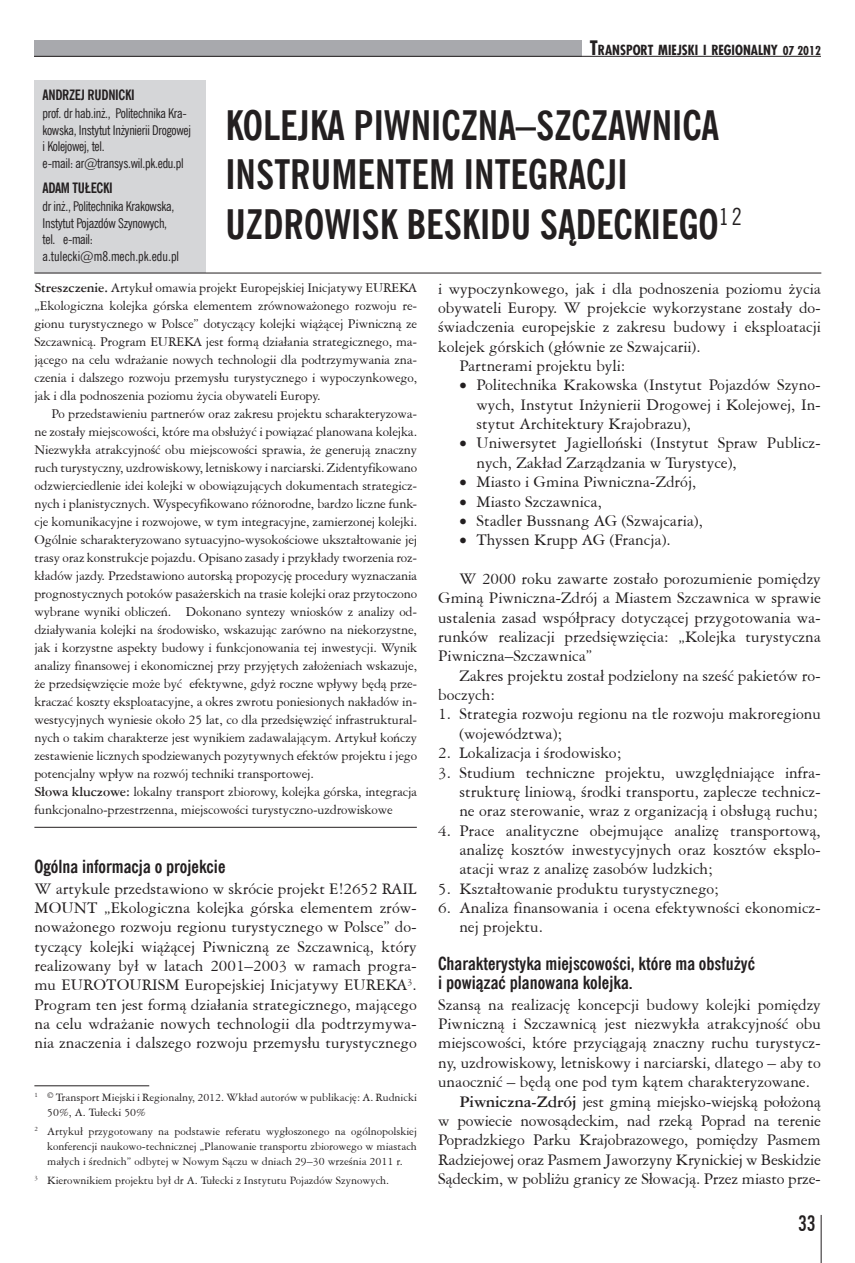
<style>
.page{position:relative;width:855px;height:1263px;background:#fff}
.page>*{position:absolute;margin:0;border:0;box-sizing:border-box;transform-origin:0 0}
.t1{font:700 40.5px/49.5px "News Goth Cn EU";color:#231f20}
.t2{font:21px "Fujiyama";color:#231f20}
.t3{font:700 18px/19.4px "News Goth Cn EU";color:#231f20}
.t4{font:17.25px/19.4px "American Garamond L2";color:#231f20;text-align:justify}
.t5{font:14.25px/18px "American Garamond L2";letter-spacing:-.01em;color:#231f20;text-align:justify}
.t6{font:700 14.25px "News Goth Cn EU";letter-spacing:-.02em;color:#231f20}
.t7{font:700 13.65px "Fujiyama";color:#231f20}
.t8{font:13.5px/16.5px "News Goth Cn EU";letter-spacing:-.02em;color:#231f20}
.t9{font:12px/15px "American Garamond L2";color:#231f20}
.s1{font-size:19.5px}
.s2{font-size:12px}
.s3{font-weight:700}
</style>
<div class="page">
<div style="left:34px;top:40px;width:547px;height:16px;background:#a8a9ad"></div>
<hr style="left:34px;top:56px;width:787px;height:1px;background:#231f20">
<hr style="left:821px;top:1215px;width:1px;height:48px;background:#231f20">
<div style="left:34px;top:81px;width:172px;height:192px;background:#d5d6d8"></div>
<hr style="left:34px;top:273px;width:787px;height:1px;background:#231f20">
<hr style="left:34px;top:827px;width:383px;height:1px;background:#231f20">
<hr style="left:34px;top:1085px;width:115px;height:1px;background:#231f20">
<p class="t7" style="left:590px;top:41px;width:233px"><span class="s1">T</span>RANSPORT MIEJSKI I REGIONALNY <span class="s2">07 2012</span></p>
<p class="t6" style="left:43px;top:86px;width:14px">ANDRZ</p>
<p class="t6" style="left:75px;top:86px;width:61px">EJ RUDNICKI</p>
<p class="t8" style="left:43px;top:106px;width:150px">prof. dr hab.inż., Politechnika Kra&shy;kowska, Instytut Inżynierii Drogowej i Kolejowej, tel.<br>e-mail: ar@transys.wil.pk.edu.pl</p>
<p class="t6" style="left:43px;top:179px;width:72px">ADAM TUŁECKI</p>
<p class="t8" style="left:43px;top:199px;width:138px">dr inż., Politechnika Krakowska,<br>Instytut Pojazdów Szynowych, tel. e-mail: a.tulecki@m8.mech.pk.edu.pl</p>
<h1 class="t1" style="left:225px;top:101px;width:236px">KOLEJKA PIWN ICZNA</h1>
<h1 class="t1" style="left:516px;top:101px;width:59px">–SZCZAWN</h1>
<h1 class="t1" style="left:672px;top:101px;width:29px">ICA</h1>
<h1 class="t1" style="left:225px;top:151px;width:29px">INSTR</h1>
<h1 class="t1" style="left:225px;top:151px;width:518px;text-indent:85px">UMENTEM INTEGRACJI<br>UZDROWISK BESKIDU SĄDECKIEGO<sup>1</sup> <sup>2</sup></h1>
<p class="t5" style="left:34px;top:279px;width:384px"><span class="s3">Streszczenie.</span> Artykuł omawia projekt Europejskiej Inicjatywy EUREKA „Ekologiczna kolejka górska elementem zrównoważonego rozwoju re&shy;gionu turystycznego w Polsce” dotyczący kolejki wiążącej Piwniczną ze Szczawnicą. Program EUREKA jest formą działania strategicznego, ma&shy;jącego na celu wdrażanie nowych technologii dla podtrzymywania zna&shy;czenia i dalszego rozwoju przemysłu turystycznego i wypoczynkowego, jak i dla podnoszenia poziomu życia obywateli Europy.</p>
<p class="t5" style="left:34px;top:405px;width:384px;text-align:left;text-indent:17px">Po przedstawieniu partnerów oraz zakresu projektu scharakteryzowa&shy;ne zostały miejscowości, które ma obsłużyć i powiązać planowana kolejka.<br>Niezwykła atrakcyjność obu miejscowości sprawia, że generują znaczny ruch turystyczny, uzdrowiskowy, letniskowy i narciarski. Zidentyfikowano odzwierciedlenie idei kolejki w obowiązujących dokumentach strategicz&shy;nych i planistycznych. Wyspecyfikowano różnorodne, bardzo liczne funk&shy;cje komunikacyjne i rozwojowe, w tym integracyjne, zamierzonej kolejki.<br>Ogólnie scharakteryzowano sytuacyjno-wysokościowe ukształtowanie jej trasy oraz konstrukcje pojazdu. Opisano zasady i przykłady tworzenia roz&shy;kładów jazdy. Przedstawiono autorską propozycję procedury wyznaczania prognostycznych potoków pasażerskich na trasie kolejki oraz przytoczono wybrane wyniki obliczeń. Dokonano syntezy wniosków z analizy od&shy;działywania kolejki na środowisko, wskazując zarówno na niekorzystne, jak i korzystne aspekty budowy i funkcjonowania tej inwestycji. Wynik analizy finansowej i ekonomicznej przy przyjętych założeniach wskazuje, że przedsięwzięcie może być efektywne, gdyż roczne wpływy będą prze&shy;kraczać koszty eksploatacyjne, a okres zwrotu poniesionych nakładów in&shy;westycyjnych wyniesie około 25 lat, co dla przedsięwzięć infrastruktural&shy;nych o takim charakterze jest wynikiem zadawalającym. Artykuł kończy zestawienie licznych spodziewanych pozytywnych efektów projektu i jego potencjalny wpływ na rozwój techniki transportowej.<br><span class="s3">Słowa kluczowe:</span> lokalny transport zbiorowy, kolejka górska, integracja funkcjonalno-przestrzenna, miejscowości turystyczno-uzdrowiskowe</p>
<p class="t4" style="left:438px;top:278px;width:384px">i wypoczynkowego, jak i dla podnoszenia poziomu życia</p>
<p class="t4" style="left:438px;top:298px;width:384px">obywateli Europy. W projekcie wykorzystane zostały do-</p>
<p class="t4" style="left:438px;top:317px;width:384px">świadczenia europejskie z zakresu budowy i eksploatacji</p>
<p class="t4" style="left:438px;top:336px;width:264px">kolejek górskich (głównie ze Szwajcarii).</p>
<p class="t4" style="left:459px;top:356px;width:168px">Partnerami projektu byli:</p>
<p class="t4" style="left:476px;top:375px;width:346px;text-indent:-17px">• Politechnika Krakowska (Instytut Pojazdów Szyno&shy;wych, Instytut Inżynierii Drogowej i Kolejowej, In&shy;stytut Architektury Krajobrazu),</p>
<p class="t4" style="left:476px;top:433px;width:346px;text-indent:-17px">• Uniwersytet Jagielloński (Instytut Spraw Publicz&shy;nych, Zakład Zarządzania w Turystyce),</p>
<p class="t4" style="left:459px;top:472px;width:238px">• Miasto i Gmina Piwniczna-Zdrój,</p>
<p class="t4" style="left:459px;top:491px;width:144px">• Miasto Szczawnica,</p>
<p class="t4" style="left:459px;top:510px;width:245px">• Stadler Bussnang AG (Szwajcaria),</p>
<p class="t4" style="left:459px;top:530px;width:213px">• Thyssen Krupp AG (Francja).</p>
<p class="t4" style="left:438px;top:568px;width:384px;text-indent:21px">W 2000 roku zawarte zostało porozumienie pomiędzy Gminą Piwniczna-Zdrój a Miastem Szczawnica w sprawie ustalenia zasad współpracy dotyczącej przygotowania wa&shy;runków realizacji przedsięwzięcia: „Kolejka turystyczna Piwniczna–Szczawnica”</p>
<p class="t4" style="left:438px;top:665px;width:384px;text-indent:21px">Zakres projektu został podzielony na sześć pakietów ro&shy;boczych:</p>
<p class="t4" style="left:459px;top:704px;width:363px;text-indent:-21px">1. Strategia rozwoju regionu na tle rozwoju makroregionu (województwa);</p>
<p class="t4" style="left:438px;top:743px;width:185px">2. Lokalizacja i środowisko;</p>
<p class="t4" style="left:459px;top:762px;width:363px;text-indent:-21px">3. Studium techniczne projektu, uwzględniające infra&shy;strukturę liniową, środki transportu, zaplecze technicz&shy;ne oraz sterowanie, wraz z organizacją i obsługą ruchu;</p>
<p class="t4" style="left:459px;top:820px;width:363px;text-indent:-21px">4. Prace analityczne obejmujące analizę transportową, analizę kosztów inwestycyjnych oraz kosztów eksplo&shy;atacji wraz z analizę zasobów ludzkich;</p>
<p class="t4" style="left:438px;top:878px;width:282px">5. Kształtowanie produktu turystycznego;</p>
<p class="t4" style="left:459px;top:898px;width:363px;text-indent:-21px">6. Analiza finansowania i ocena efektywności ekonomicz&shy;nej projektu.</p>
<p class="t3" style="left:438px;top:954px;width:318px">CHARAKTERYSTYKA MIEJSCOWOŚCI, KTÓRE MA OBSŁUŻYĆ<br>I POWIĄZAĆ PLANOWANA KOLEJKA.</p>
<p class="t4" style="left:438px;top:994px;width:384px">Szansą na realizację koncepcji budowy kolejki pomiędzy</p>
<p class="t4" style="left:438px;top:1014px;width:384px">Piwniczną i Szczawnicą jest niezwykła atrakcyjność obu</p>
<p class="t4" style="left:438px;top:1033px;width:384px">miejscowości, które przyciągają znaczny ruchu turystycz-</p>
<p class="t4" style="left:438px;top:1052px;width:384px">ny, uzdrowiskowy, letniskowy i narciarski, dlatego – aby to</p>
<p class="t4" style="left:438px;top:1072px;width:373px">unaocznić – będą one pod tym kątem charakteryzowane.</p>
<p class="t4" style="left:459px;top:1091px;width:363px"><span class="s3">Piwniczna-Zdrój</span> jest gminą miejsko-wiejską położoną</p>
<p class="t4" style="left:438px;top:1110px;width:384px">w powiecie nowosądeckim, nad rzeką Poprad na terenie</p>
<p class="t4" style="left:438px;top:1130px;width:384px">Popradzkiego Parku Krajobrazowego, pomiędzy Pasmem</p>
<p class="t4" style="left:438px;top:1149px;width:384px">Radziejowej oraz Pasmem Jaworzyny Krynickiej w Beskidzie</p>
<p class="t4" style="left:438px;top:1168px;width:384px">Sądeckim, w pobliżu granicy ze Słowacją. Przez miasto prze-</p>
<p class="t3" style="left:34px;top:857px;width:197px">OGÓLNA INFORMACJA O PROJEKCIE<sup>1</sup></p>
<p class="t4" style="left:34px;top:878px;width:384px">W artykule przedstawiono w skrócie projekt E!2652 RAIL MOUNT „Ekologiczna kolejka górska elementem zrów&shy;noważonego rozwoju regionu turystycznego w Polsce” do&shy;tyczący kolejki wiążącej Piwniczną ze Szczawnicą, który realizowany był w latach 2001–2003 w ramach progra&shy;mu EUROTOURISM Europejskiej Inicjatywy EUREKA<sup>3</sup>.<br>Program ten jest formą działania strategicznego, mającego na celu wdrażanie nowych technologii dla podtrzymywa&shy;nia znaczenia i dalszego rozwoju przemysłu turystycznego</p>
<p class="t9" style="left:47px;top:1089px;width:371px;text-indent:-13px"><sup>1</sup> © Transport Miejski i Regionalny, 2012. Wkład autorów w publikację: A. Rudnicki<br>50%, A. Tułecki 50%</p>
<p class="t9" style="left:47px;top:1123px;width:371px;text-align:justify;text-indent:-13px"><sup>2</sup> Artykuł przygotowany na podstawie referatu wygłoszonego na ogólnopolskiej konferencji naukowo-technicznej „Planowanie transportu zbiorowego w miastach małych i średnich” odbytej w Nowym Sączu w dniach 29–30 września 2011 r.</p>
<p class="t9" style="left:34px;top:1173px;width:356px"><sup>3</sup> Kierownikiem projektu był dr A. Tułecki z Instytutu Pojazdów Szynowych.</p>
<p class="t2" style="left:798px;top:1210px;width:19px">33</p>
</div>
